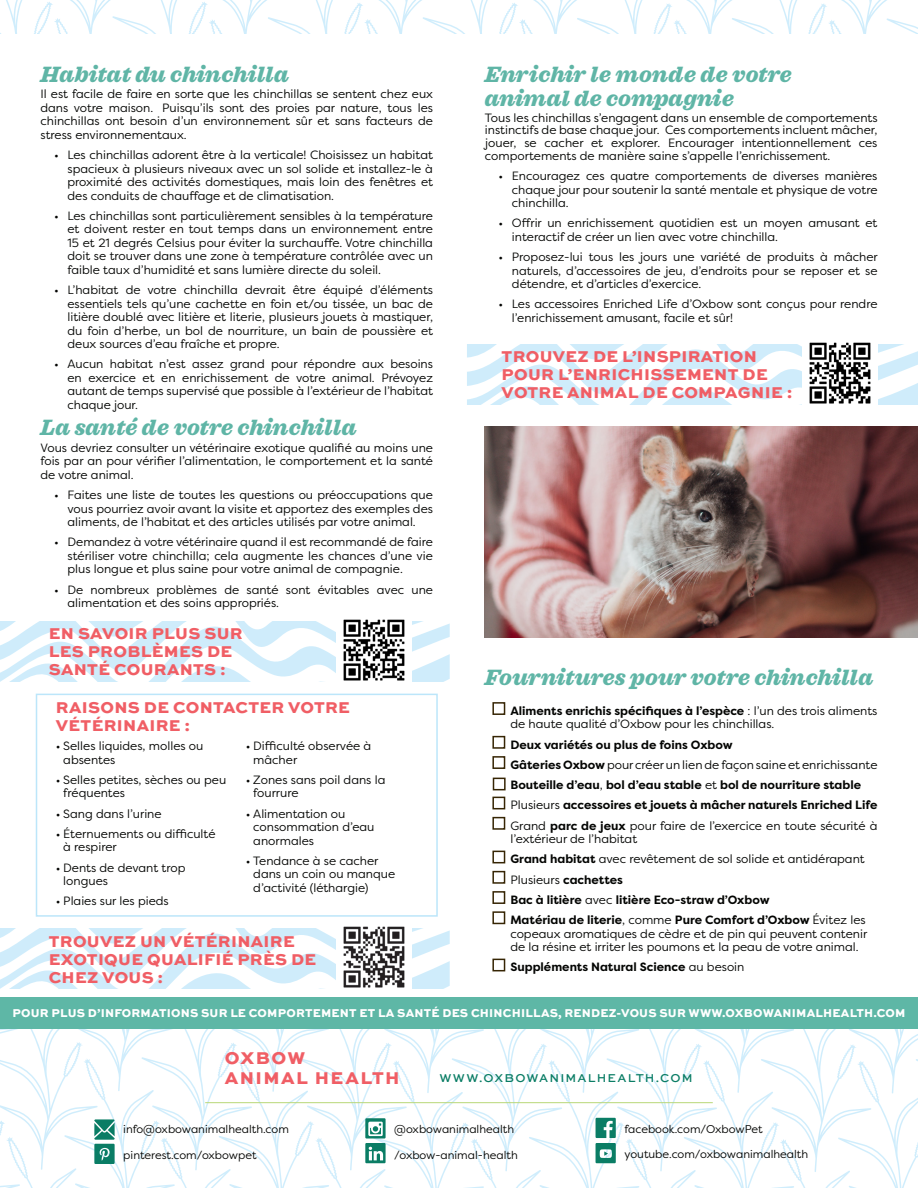
<style>
.page{position:relative;width:918px;height:1188px;background:#fff}
.page>*{position:absolute;margin:0;border:0;box-sizing:border-box;transform-origin:0 0}
.Green_Head{font:italic 800 22.5px/24px "Sagona";color:#5fb5a6}
.Heading_1{font:800 18px/19.5px "Sweet Sans";letter-spacing:.08em;color:#f05e65}
.Red_Subhead{font:800 16.5px/18px "Sweet Sans";letter-spacing:.02em;color:#f05e65}
.Copy_Aligned{font:12px/13.5px "Filson Pro";color:#040503}
.Copy_Aligned-2{font:700 12px "Filson Pro";color:#040503}
.Oxbow_Info{font:800 12px "Sweet Sans";letter-spacing:.02em;color:#fff;scale:.95 1}
.Heading_1-2{font:500 12px "Sweet Sans";letter-spacing:.095em;color:#0a7d65}
.Social_Links{font:11.25px "Filson Pro";color:#040503}
.s1{font-weight:700}
.s2{font-weight:400}
</style>
<div class="page">
<div style="left:0;top:998px;width:918px;height:31px;background:#5eb7a6"></div>
<div style="left:492px;top:702px;width:13px;height:13px;background:#fff;border:2px solid #362504"></div>
<div style="left:492px;top:736px;width:13px;height:13px;background:#fff;border:2px solid #362504"></div>
<div style="left:492px;top:756px;width:13px;height:13px;background:#fff;border:2px solid #362504"></div>
<div style="left:492px;top:797px;width:13px;height:12px;background:#fff;border:2px solid #362504"></div>
<div style="left:492px;top:817px;width:13px;height:13px;background:#fff;border:2px solid #362504"></div>
<div style="left:492px;top:851px;width:13px;height:12px;background:#fff;border:2px solid #362504"></div>
<div style="left:492px;top:871px;width:13px;height:13px;background:#fff;border:2px solid #362504"></div>
<div style="left:492px;top:891px;width:13px;height:13px;background:#fff;border:2px solid #362504"></div>
<div style="left:492px;top:911px;width:13px;height:13px;background:#fff;border:2px solid #362504"></div>
<div style="left:492px;top:959px;width:13px;height:12px;background:#fff;border:2px solid #362504"></div>
<div style="left:36px;top:694px;width:402px;height:223px;border:2px solid #bce6fa"></div>
<svg style="left:0;top:1029px;width:918px;height:159px"></svg>
<hr style="left:205px;top:1102px;width:508px;height:1px;background:#b8d778">
<img style="left:485px;top:426px;width:433px;height:211px">
<svg style="left:6px;top:0;width:912px;height:33px"></svg>
<svg style="left:0;top:928px;width:450px;height:60px"></svg>
<img style="left:336px;top:926px;width:75px;height:62px">
<svg style="left:467px;top:344px;width:451px;height:60px"></svg>
<img style="left:802px;top:342px;width:75px;height:62px">
<svg style="left:0;top:621px;width:450px;height:60px"></svg>
<img style="left:336px;top:619px;width:75px;height:62px">
<div style="left:493px;top:778px;width:13px;height:12px;background:#fff;border:2px solid #362504"></div>
<p class="Green_Head" style="left:40px;top:62px;width:250px">Habitat du chinchilla</p>
<p class="Copy_Aligned" style="left:40px;top:87px;width:394px;text-align:justify">Il est facile de faire en sorte que les chinchillas se sentent chez eux dans votre maison. Puisqu’ils sont des proies par nature, tous les chinchillas ont besoin d’un environnement sûr et sans facteurs de stress environnementaux.</p>
<p class="Copy_Aligned" style="left:68px;top:148px;width:367px;text-align:justify;text-indent:-14px">• Les chinchillas adorent être à la verticale! Choisissez un habitat spacieux à plusieurs niveaux avec un sol solide et installez-le à proximité des activités domestiques, mais loin des fenêtres et des conduits de chauffage et de climatisation.</p>
<p class="Copy_Aligned" style="left:68px;top:209px;width:367px;text-align:justify;text-indent:-14px">• Les chinchillas sont particulièrement sensibles à la température et doivent rester en tout temps dans un environnement entre 15 et 21 degrés Celsius pour éviter la surchauffe. Votre chinchilla doit se trouver dans une zone à température contrôlée avec un faible taux d’humidité et sans lumière directe du soleil.</p>
<p class="Copy_Aligned" style="left:68px;top:283px;width:367px;text-align:justify;text-indent:-14px">• L’habitat de votre chinchilla devrait être équipé d’éléments essentiels tels qu’une cachette en foin et/ou tissée, un bac de litière doublé avec litière et literie, plusieurs jouets à mastiquer, du foin d’herbe, un bol de nourriture, un bain de poussière et deux sources d’eau fraîche et propre.</p>
<p class="Copy_Aligned" style="left:68px;top:357px;width:367px;text-align:justify;text-indent:-14px">• Aucun habitat n’est assez grand pour répondre aux besoins en exercice et en enrichissement de votre animal. Prévoyez autant de temps supervisé que possible à l’extérieur de l’habitat chaque jour.</p>
<p class="Green_Head" style="left:40px;top:416px;width:318px">La santé de votre chinchilla</p>
<p class="Copy_Aligned" style="left:40px;top:441px;width:394px;text-align:justify">Vous devriez consulter un vétérinaire exotique qualifié au moins une fois par an pour vérifier l’alimentation, le comportement et la santé de votre animal.</p>
<p class="Copy_Aligned" style="left:68px;top:488px;width:367px;text-align:justify;text-indent:-14px">• Faites une liste de toutes les questions ou préoccupations que vous pourriez avoir avant la visite et apportez des exemples des aliments, de l’habitat et des articles utilisés par votre animal.</p>
<p class="Copy_Aligned" style="left:68px;top:535px;width:367px;text-align:justify;text-indent:-14px">• Demandez à votre vétérinaire quand il est recommandé de faire stériliser votre chinchilla; cela augmente les chances d’une vie plus longue et plus saine pour votre animal de compagnie.</p>
<p class="Copy_Aligned" style="left:68px;top:582px;width:367px;text-indent:-14px">• De nombreux problèmes de santé sont évitables avec une alimentation et des soins appropriés.</p>
<p class="Red_Subhead" style="left:49px;top:625px;width:195px">EN SAVOIR PLUS SUR<br>LES PROBLÈMES DE<br>SANTÉ COURANTS :</p>
<p class="Red_Subhead" style="left:56px;top:699px;width:296px">RAISONS DE CONTACTER VOTRE<br>VÉTÉRINAIRE :</p>
<p class="Copy_Aligned" style="left:63px;top:739px;width:142px;text-indent:-8px">• Selles liquides, molles ou absentes</p>
<p class="Copy_Aligned" style="left:63px;top:773px;width:164px;text-indent:-8px">• Selles petites, sèches ou peu fréquentes</p>
<p class="Copy_Aligned" style="left:56px;top:806px;width:107px">• Sang dans l’urine</p>
<p class="Copy_Aligned" style="left:63px;top:827px;width:154px;text-indent:-8px">• Éternuements ou difficulté à respirer</p>
<p class="Copy_Aligned" style="left:63px;top:860px;width:124px;text-indent:-8px">• Dents de devant trop longues</p>
<p class="Copy_Aligned" style="left:56px;top:894px;width:114px">• Plaies sur les pieds</p>
<p class="Copy_Aligned" style="left:253px;top:739px;width:120px;text-indent:-8px">• Difficulté observée à mâcher</p>
<p class="Copy_Aligned" style="left:253px;top:773px;width:134px;text-indent:-8px">• Zones sans poil dans la fourrure</p>
<p class="Copy_Aligned" style="left:253px;top:806px;width:123px;text-indent:-8px">• Alimentation ou consommation d’eau anormales</p>
<p class="Copy_Aligned" style="left:253px;top:854px;width:143px;text-indent:-8px">• Tendance à se cacher dans un coin ou manque d’activité (léthargie)</p>
<p class="Red_Subhead" style="left:49px;top:933px;width:269px">TROUVEZ UN VÉTÉRINAIRE<br>EXOTIQUE QUALIFIÉ PRÈS DE<br>CHEZ VOUS :</p>
<p class="Green_Head" style="left:485px;top:62px;width:309px">Enrichir le monde de votre animal de compagnie</p>
<p class="Copy_Aligned" style="left:485px;top:111px;width:394px;line-height:12.8px;text-align:justify">Tous les chinchillas s’engagent dans un ensemble de comportements instinctifs de base chaque jour. Ces comportements incluent mâcher, jouer, se cacher et explorer. Encourager intentionnellement ces comportements de manière saine s’appelle l’enrichissement.</p>
<p class="Copy_Aligned" style="left:512px;top:169px;width:367px;text-align:justify;text-indent:-14px">• Encouragez ces quatre comportements de diverses manières chaque jour pour soutenir la santé mentale et physique de votre chinchilla.</p>
<p class="Copy_Aligned" style="left:512px;top:216px;width:367px;text-indent:-14px">• Offrir un enrichissement quotidien est un moyen amusant et interactif de créer un lien avec votre chinchilla.</p>
<p class="Copy_Aligned" style="left:512px;top:250px;width:367px;text-align:justify;text-indent:-14px">• Proposez-lui tous les jours une variété de produits à mâcher naturels, d’accessoires de jeu, d’endroits pour se reposer et se détendre, et d’articles d’exercice.</p>
<p class="Copy_Aligned" style="left:512px;top:297px;width:367px;text-indent:-14px">• Les accessoires Enriched Life d’Oxbow sont conçus pour rendre l’enrichissement amusant, facile et sûr!</p>
<p class="Red_Subhead" style="left:502px;top:347px;width:292px">TROUVEZ DE L’INSPIRATION<br>POUR L’ENRICHISSEMENT DE<br>VOTRE ANIMAL DE COMPAGNIE :</p>
<p class="Green_Head" style="left:485px;top:665px;width:390px">Fournitures pour votre chinchilla</p>
<p class="Copy_Aligned" style="left:510px;top:704px;width:368px"><span class="s1">Aliments enrichis spécifiques à l’espèce</span> : l’un des trois aliments de haute qualité d’Oxbow pour les chinchillas.</p>
<p class="Copy_Aligned-2" style="left:510px;top:737px;width:224px">Deux variétés ou plus de foins Oxbow</p>
<p class="Copy_Aligned" style="left:510px;top:758px;width:369px"><span class="s1">Gâteries Oxbow</span> pour créer un lien de façon saine et enrichissante</p>
<p class="Copy_Aligned-2" style="left:510px;top:777px;width:352px">Bouteille d’eau<span class="s2">,</span> bol d’eau stable <span class="s2">et</span> bol de nourriture stable</p>
<p class="Copy_Aligned-2" style="left:510px;top:798px;width:369px"><span class="s2">Plusieurs</span> accessoires et jouets à mâcher naturels Enriched Life</p>
<p class="Copy_Aligned" style="left:510px;top:818px;width:369px">Grand <span class="s1">parc de jeux</span> pour faire de l’exercice en toute sécurité à l’extérieur de l’habitat</p>
<p class="Copy_Aligned" style="left:510px;top:852px;width:356px"><span class="s1">Grand habitat</span> avec revêtement de sol solide et antidérapant</p>
<p class="Copy_Aligned" style="left:510px;top:872px;width:114px">Plusieurs <span class="s1">cachettes</span></p>
<p class="Copy_Aligned-2" style="left:510px;top:892px;width:261px">Bac à litière <span class="s2">avec</span> litière Eco-straw d’Oxbow</p>
<p class="Copy_Aligned" style="left:510px;top:913px;width:358px"><span class="s1">Matériau de literie</span>, comme <span class="s1">Pure Comfort d’Oxbow</span> Évitez les copeaux aromatiques de cèdre et de pin qui peuvent contenir de la résine et irriter les poumons et la peau de votre animal.</p>
<p class="Copy_Aligned-2" style="left:510px;top:960px;width:236px">Suppléments Natural Science <span class="s2">au besoin</span></p>
<p class="Oxbow_Info" style="left:13px;top:1006px;width:941px">POUR PLUS D’INFORMATIONS SUR LE COMPORTEMENT ET LA SANTÉ DES CHINCHILLAS, RENDEZ-VOUS SUR WWW.OXBOWANIMALHEALTH.COM</p>
<p class="Heading_1" style="left:225px;top:1049px;width:176px">OXBOW<br>ANIMAL HEALTH</p>
<p class="Heading_1-2" style="left:439px;top:1071px;width:255px">WWW.OXBOWANIMALHEALTH.COM</p>
<p class="Social_Links" style="left:123px;top:1122px;width:167px">info@oxbowanimalhealth.com</p>
<p class="Social_Links" style="left:123px;top:1147px;width:135px">pinterest.com/oxbowpet</p>
<p class="Social_Links" style="left:394px;top:1122px;width:121px">@oxbowanimalhealth</p>
<p class="Social_Links" style="left:394px;top:1147px;width:125px">/oxbow-animal-health</p>
<p class="Social_Links" style="left:625px;top:1122px;width:140px">facebook.com/OxbowPet</p>
<p class="Social_Links" style="left:625px;top:1147px;width:185px">youtube.com/oxbowanimalhealth</p>
</div>
